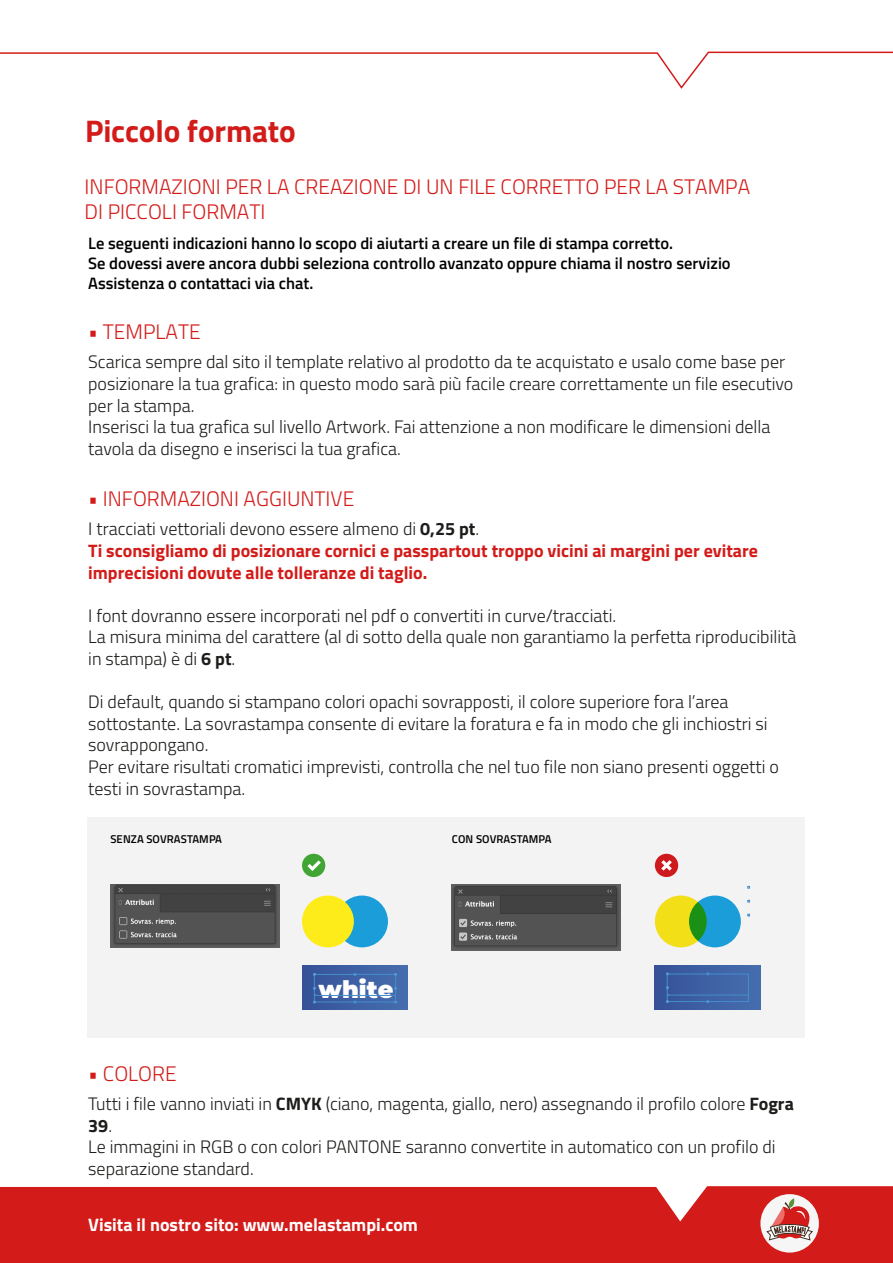
<style>
.page{position:relative;width:893px;height:1263px;background:#fff}
.page>*{position:absolute;margin:0;border:0;box-sizing:border-box;transform-origin:0 0}
.t1{font:700 31.2px "Titillium Web";letter-spacing:-.005em;color:#d31c1a}
.t2{font:900 24px "Montserrat";color:#fff}
.t3{font:300 21px/25.2px "Titillium Web";color:#d31c1a}
.t4{font:300 18px/21.6px "Titillium Web";color:#1d1d1b}
.t5{font:700 18px/21.6px "Titillium Web";color:#d31c1a}
.t6{font:700 18px "Titillium Web";color:#fff}
.t7{font:600 16.5px/19.8px "Titillium Web";color:#000}
.t8{font:600 11.25px "Titillium Web";letter-spacing:.01em;color:#000}
.s1{font-weight:300;color:#1d1d1b}
.s2{color:#1d1d1b}
.s3{font-weight:700}
</style>
<div class="page">
<div style="left:0;top:1186px;width:893px;height:77px;background:#d31c1a"></div>
<svg style="left:0;top:51px;width:893px;height:38px"></svg>
<div style="left:760px;top:1194px;width:59px;height:58px;background:#f6f6f6;border-radius:50%"></div>
<svg style="left:767px;top:1198px;width:45px;height:43px"></svg>
<div style="left:87px;top:817px;width:718px;height:221px;background:#f3f3f3"></div>
<div style="left:336px;top:895px;width:52px;height:52px;background:#1b9dd9;border-radius:50%"></div>
<div style="left:302px;top:895px;width:52px;height:52px;background:#feeb1a;border-radius:50%"></div>
<div style="left:689px;top:895px;width:52px;height:52px;background:#1b9dd9;border-radius:50%"></div>
<svg style="left:655px;top:895px;width:52px;height:52px;background:#c0cd1b"></svg>
<svg style="left:302px;top:966px;width:105px;height:44px;background:#3d60a4"></svg>
<div style="left:314px;top:974px;width:82px;height:28px;border:1px solid #448dcc"></div>
<hr style="left:315px;top:995px;width:81px;height:1px;background:#448dcc">
<svg style="left:313px;top:987px;width:2px;height:16px"></svg>
<svg style="left:655px;top:966px;width:105px;height:44px;background:#3d60a4"></svg>
<div style="left:667px;top:974px;width:82px;height:28px;border:1px solid #448dcc"></div>
<hr style="left:668px;top:995px;width:81px;height:1px;background:#448dcc">
<svg style="left:666px;top:987px;width:2px;height:16px"></svg>
<div style="left:655px;top:854px;width:23px;height:23px;background:#ce1a1c;border-radius:50%"></div>
<svg style="left:661px;top:860px;width:11px;height:11px"></svg>
<div style="left:302px;top:854px;width:23px;height:23px;background:#41a535;border-radius:50%"></div>
<svg style="left:307px;top:860px;width:14px;height:11px"></svg>
<img style="left:111px;top:885px;width:168px;height:62px">
<img style="left:452px;top:885px;width:169px;height:65px">
<h1 class="t1" style="left:85px;top:107px;width:212px">Piccolo formato</h1>
<p class="t3" style="left:85px;top:173px;width:667px">INFORMAZIONI PER LA CREAZIONE DI UN FILE CORRETTO PER LA STAMPA<br>DI PICCOLI FORMATI</p>
<p class="t7" style="left:88px;top:233px;width:644px">Le seguenti indicazioni hanno lo scopo di aiutarti a creare un file di stampa corretto.<br>Se dovessi avere ancora dubbi seleziona controllo avanzato oppure chiama il nostro servizio<br>Assistenza o contattaci via chat.</p>
<p class="t3" style="left:88px;top:318px;width:114px">• TEMPLATE</p>
<p class="t4" style="left:88px;top:350px;width:707px">Scarica sempre dal sito il template relativo al prodotto da te acquistato e usalo come base per posizionare la tua grafica: in questo modo sarà più facile creare correttamente un file esecutivo per la stampa.<br>Inserisci la tua grafica sul livello Artwork. Fai attenzione a non modificare le dimensioni della tavola da disegno e inserisci la tua grafica.</p>
<p class="t3" style="left:88px;top:485px;width:268px">• INFORMAZIONI AGGIUNTIVE</p>
<p class="t5" style="left:88px;top:517px;width:671px"><span class="s1">I tracciati vettoriali devono essere almeno di</span> <span class="s2">0,25 pt</span><span class="s1">.<br></span>Ti sconsigliamo di posizionare cornici e passpartout troppo vicini ai margini per evitare imprecisioni dovute alle tolleranze di taglio.</p>
<p class="t4" style="left:88px;top:604px;width:710px">I font dovranno essere incorporati nel pdf o convertiti in curve/tracciati.<br>La misura minima del carattere (al di sotto della quale non garantiamo la perfetta riproducibilità in stampa) è di <span class="s3">6 pt</span>.</p>
<p class="t4" style="left:88px;top:690px;width:692px">Di default, quando si stampano colori opachi sovrapposti, il colore superiore fora l’area sottostante. La sovrastampa consente di evitare la foratura e fa in modo che gli inchiostri si sovrappongano.<br>Per evitare risultati cromatici imprevisti, controlla che nel tuo file non siano presenti oggetti o testi in sovrastampa.</p>
<p class="t8" style="left:110px;top:830px;width:113px">SENZA SOVRASTAMPA</p>
<p class="t8" style="left:452px;top:830px;width:101px">CON SOVRASTAMPA</p>
<p class="t3" style="left:88px;top:1060px;width:90px">• COLORE</p>
<h2 class="t2" style="left:319px;top:971px;width:76px">white</h2>
<p class="t4" style="left:88px;top:1092px;width:707px">Tutti i file vanno inviati in <span class="s3">CMYK</span> (ciano, magenta, giallo, nero) assegnando il profilo colore <span class="s3">Fogra 39</span>.<br>Le immagini in RGB o con colori PANTONE saranno convertite in automatico con un profilo di separazione standard.</p>
<p class="t6" style="left:88px;top:1211px;width:331px">Visita il nostro sito: www.melastampi.com</p>
</div>
